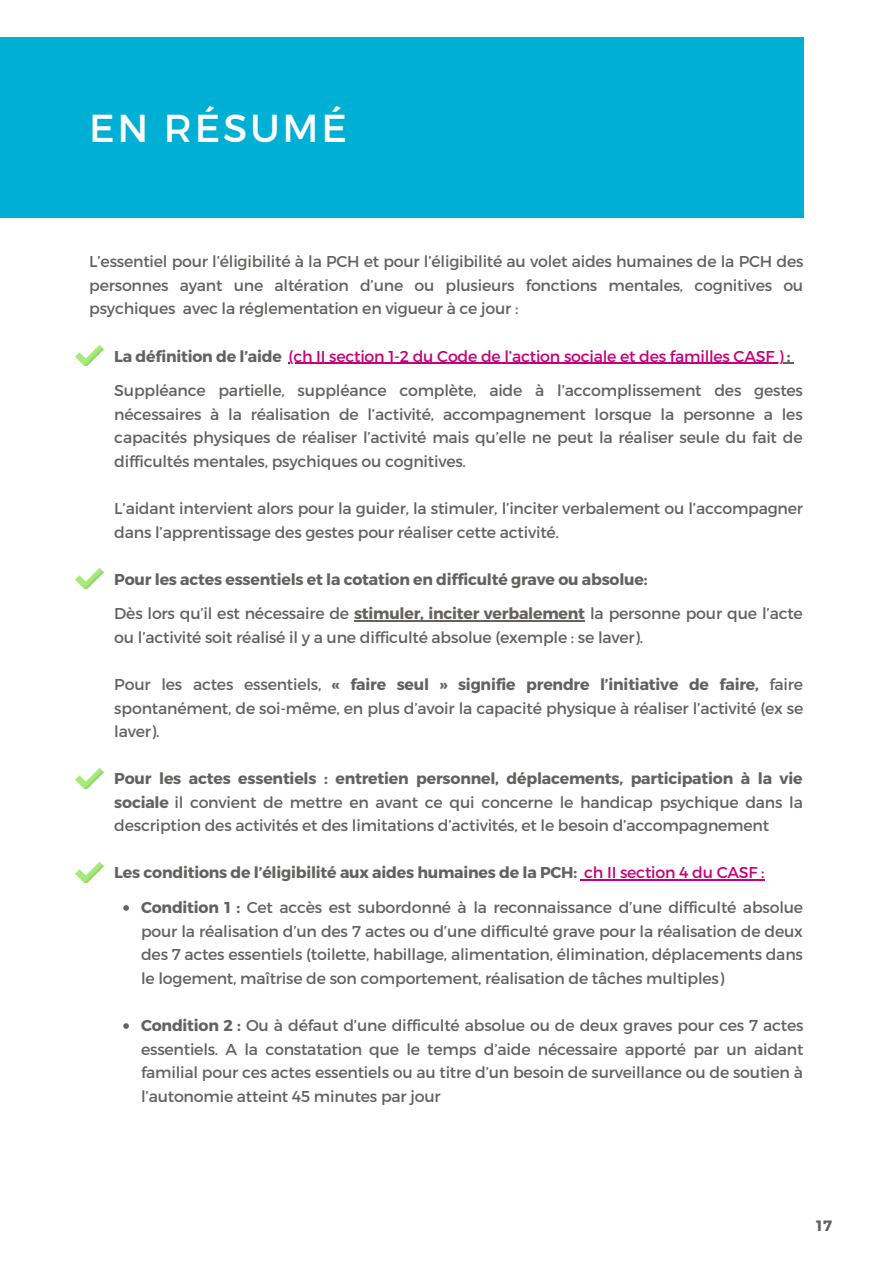
<style>
.page{position:relative;width:893px;height:1264px;background:#fff}
.page>*{position:absolute;margin:0;border:0;box-sizing:border-box;transform-origin:0 0}
.t1{font:39px "Montserrat";letter-spacing:.07em;color:#fff}
.t2{font:15.75px/23.5px "Montserrat";letter-spacing:-.015em;color:#636260;text-align:justify}
.t3{font:700 15.75px "Montserrat";letter-spacing:-.015em;color:#636260}
.t4{font:15.75px "Montserrat";letter-spacing:-.015em;color:#c4007a}
.t5{font:700 15px "Montserrat";color:#636260}
.s1{font-weight:700;color:#636260}
.s2{font-weight:700}
.s3{font-weight:400;color:#c4007a}
</style>
<div class="page">
<div style="left:0;top:37px;width:803px;height:180px;background:#00afd4"></div>
<img style="left:75px;top:345px;width:28px;height:22px">
<hr style="left:288px;top:363px;width:495px;height:1px;background:#c4007a">
<img style="left:75px;top:568px;width:28px;height:22px">
<hr style="left:354px;top:620px;width:230px;height:1px;background:#636260">
<img style="left:75px;top:768px;width:28px;height:22px">
<img style="left:75px;top:862px;width:28px;height:22px">
<hr style="left:584px;top:879px;width:180px;height:1px;background:#c4007a">
<svg style="left:123px;top:905px;width:6px;height:5px"></svg>
<svg style="left:123px;top:1023px;width:6px;height:5px"></svg>
<p class="t1" style="left:89px;top:103px;width:259px">EN RÉSUMÉ</p>
<p class="t2" style="left:89px;top:249px;width:715px">L’essentiel pour l’éligibilité à la PCH et pour l’éligibilité au volet aides humaines de la PCH des personnes ayant une altération d’une ou plusieurs fonctions mentales, cognitives ou psychiques avec la réglementation en vigueur à ce jour :</p>
<p class="t4" style="left:114px;top:346px;width:677px"><span class="s1">La définition de l’aide</span> (ch II section 1-2 du Code de l’action sociale et des familles CASF ) <span class="s1">:</span></p>
<p class="t2" style="left:114px;top:378px;width:690px">Suppléance partielle, suppléance complète, aide à l’accomplissement des gestes nécessaires à la réalisation de l’activité, accompagnement lorsque la personne a les capacités physiques de réaliser l’activité mais qu’elle ne peut la réaliser seule du fait de difficultés mentales, psychiques ou cognitives.</p>
<p class="t2" style="left:114px;top:496px;width:690px">L’aidant intervient alors pour la guider, la stimuler, l’inciter verbalement ou l’accompagner dans l’apprentissage des gestes pour réaliser cette activité.</p>
<p class="t3" style="left:114px;top:568px;width:534px">Pour les actes essentiels et la cotation en difficulté grave ou absolue:</p>
<p class="t2" style="left:114px;top:601px;width:690px">Dès lors qu’il est nécessaire de <span class="s2">stimuler, inciter verbalement</span> la personne pour que l’acte ou l’activité soit réalisé il y a une difficulté absolue (exemple : se laver).</p>
<p class="t2" style="left:114px;top:672px;width:690px">Pour les actes essentiels, <span class="s2">« faire seul » signifie prendre l’initiative de faire,</span> faire spontanément, de soi-même, en plus d’avoir la capacité physique à réaliser l’activité (ex se laver).</p>
<p class="t2" style="left:114px;top:766px;width:690px"><span class="s2">Pour les actes essentiels : entretien personnel, déplacements, participation à la vie sociale</span> il convient de mettre en avant ce qui concerne le handicap psychique dans la description des activités et des limitations d’activités, et le besoin d’accompagnement</p>
<p class="t3" style="left:114px;top:862px;width:651px">Les conditions de l’éligibilité aux aides humaines de la PCH: <span class="s3">ch II section 4 du CASF :</span></p>
<p class="t2" style="left:141px;top:894px;width:663px"><span class="s2">Condition 1 :</span> Cet accès est subordonné à la reconnaissance d’une difficulté absolue pour la réalisation d’un des 7 actes ou d’une difficulté grave pour la réalisation de deux des 7 actes essentiels (toilette, habillage, alimentation, élimination, déplacements dans le logement, maîtrise de son comportement, réalisation de tâches multiples)</p>
<p class="t2" style="left:141px;top:1012px;width:664px"><span class="s2">Condition 2 :</span> Ou à défaut d’une difficulté absolue ou de deux graves pour ces 7 actes essentiels. A la constatation que le temps d’aide nécessaire apporté par un aidant familial pour ces actes essentiels ou au titre d’un besoin de surveillance ou de soutien à l’autonomie atteint 45 minutes par jour</p>
<p class="t5" style="left:816px;top:1215px;width:17px">17</p>
</div>
